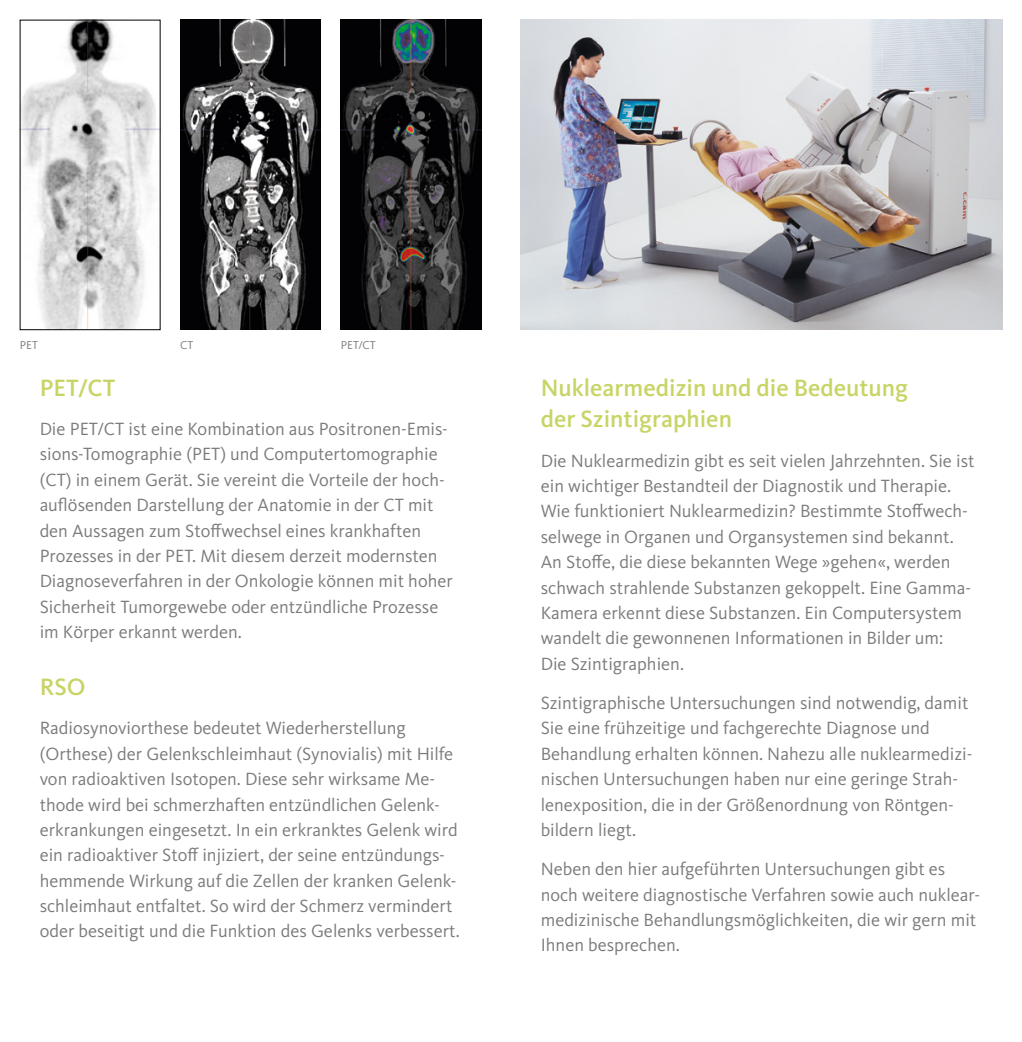
<style>
.page{position:relative;width:1022px;height:1042px;background:#fff}
.page>*{position:absolute;margin:0;border:0;box-sizing:border-box;transform-origin:0 0}
.Headline_innen_14_18{font:500 24.5px/31.5px "Kievit OT";color:#c9d466}
.Copy_10_5_14_5{font:18.38px/25.4px "Kievit OT";color:#7b7b7a}
.BU_6_75_8_5{font:11.9px "Kievit OT";color:#7b7b7a}
</style>
<div class="page">
<img style="left:521px;top:20px;width:481px;height:310px">
<img style="left:22px;top:22px;width:136px;height:306px">
<img style="left:180px;top:20px;width:141px;height:310px">
<img style="left:341px;top:20px;width:140px;height:310px">
<p class="BU_6_75_8_5" style="left:20px;top:338px;width:20px">PET</p>
<p class="BU_6_75_8_5" style="left:180px;top:338px;width:15px">CT</p>
<p class="BU_6_75_8_5" style="left:341px;top:338px;width:37px">PET/CT</p>
<p class="Headline_innen_14_18" style="left:40px;top:371px;width:77px">PET/CT</p>
<p class="Copy_10_5_14_5" style="left:40px;top:416px;width:415px">Die PET/CT ist eine Kombination aus Positronen-Emis&shy;sions-Tomographie (PET) und Computertomographie (CT) in einem Gerät. Sie vereint die Vorteile der hoch&shy;auflösenden Darstellung der Anatomie in der CT mit den Aussagen zum Stoffwechsel eines krankhaften Prozesses in der PET. Mit diesem derzeit modernsten Diagnoseverfahren in der Onkologie können mit hoher Sicherheit Tumorgewebe oder entzündliche Prozesse im Körper erkannt werden.</p>
<p class="Headline_innen_14_18" style="left:40px;top:671px;width:47px">RSO</p>
<p class="Copy_10_5_14_5" style="left:40px;top:715px;width:422px">Radiosynoviorthese bedeutet Wiederherstellung (Orthese) der Gelenkschleimhaut (Synovialis) mit Hilfe von radioaktiven Isotopen. Diese sehr wirksame Me&shy;thode wird bei schmerzhaften entzündlichen Gelenk&shy;erkrankungen eingesetzt. In ein erkranktes Gelenk wird ein radioaktiver Stoff injiziert, der seine entzündungs&shy;hemmende Wirkung auf die Zellen der kranken Gelenk&shy;schleimhaut entfaltet. So wird der Schmerz vermindert oder beseitigt und die Funktion des Gelenks verbessert.</p>
<p class="Headline_innen_14_18" style="left:541px;top:371px;width:369px">Nuklearmedizin und die Bedeutung der Szintigraphien</p>
<p class="Copy_10_5_14_5" style="left:541px;top:447px;width:435px">Die Nuklearmedizin gibt es seit vielen Jahrzehnten. Sie ist ein wichtiger Bestandteil der Diagnostik und Therapie.<br>Wie funktioniert Nuklearmedizin? Bestimmte Stoffwech&shy;selwege in Organen und Organsystemen sind bekannt.<br>An Stoffe, die diese bekannten Wege »gehen«, werden schwach strahlende Substanzen gekoppelt. Eine Gamma-Kamera erkennt diese Substanzen. Ein Computersystem wandelt die gewonnenen Informationen in Bilder um:<br>Die Szintigraphien.</p>
<p class="Copy_10_5_14_5" style="left:541px;top:690px;width:433px">Szintigraphische Untersuchungen sind notwendig, damit Sie eine frühzeitige und fachgerechte Diagnose und Behandlung erhalten können. Nahezu alle nuklearmedizi&shy;nischen Untersuchungen haben nur eine geringe Strah&shy;lenexposition, die in der Größenordnung von Röntgen&shy;bildern liegt.</p>
<p class="Copy_10_5_14_5" style="left:541px;top:856px;width:439px">Neben den hier aufgeführten Untersuchungen gibt es noch weitere diagnostische Verfahren sowie auch nuklear&shy;medizinische Behandlungsmöglichkeiten, die wir gern mit Ihnen besprechen.</p>
</div>
